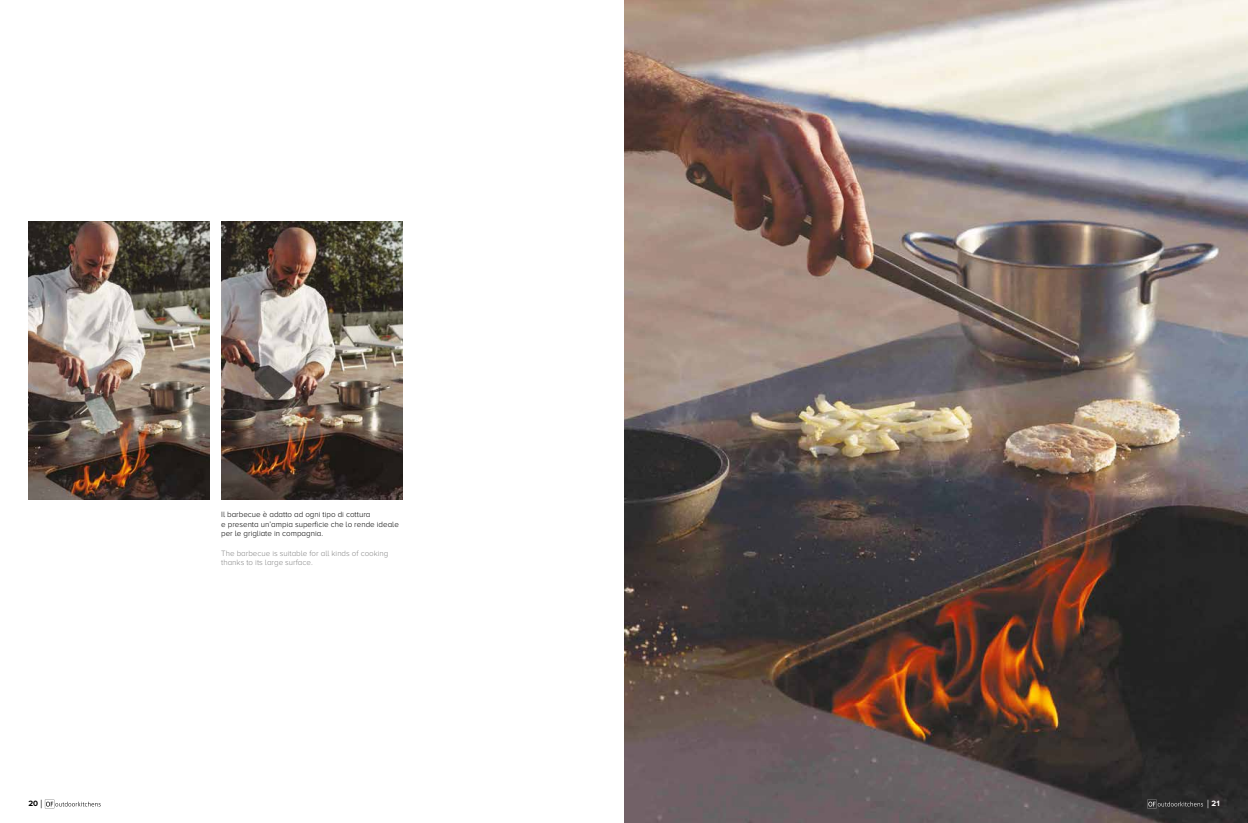
<style>
.page{position:relative;width:1248px;height:823px;background:#fff}
.page>*{position:absolute;margin:0;border:0;box-sizing:border-box;transform-origin:0 0}
.t1{font:300 8px/9.6px "Proxima Nova A";color:#000}
.t2{font:300 8px/9.6px "Proxima Nova A";color:#878787}
.t3{font:700 8px "Proxima Nova A";color:#000}
.t4{font:700 8px "Proxima Nova A";color:#fff}
.s1{font-weight:300;font-size:12px}
</style>
<div class="page">
<img style="left:624px;top:0;width:623px;height:822px">
<img style="left:28px;top:221px;width:182px;height:278px">
<img style="left:221px;top:221px;width:182px;height:278px">
<svg style="left:45px;top:799px;width:56px;height:8px"></svg>
<svg style="left:1147px;top:799px;width:55px;height:8px"></svg>
<p class="t1" style="left:221px;top:509px;width:179px">Il barbecue è adatto ad ogni tipo di cottura<br>e presenta un’ampia superficie che lo rende ideale per le grigliate in compagnia.</p>
<p class="t2" style="left:221px;top:547px;width:169px">The barbecue is suitable for all kinds of cooking thanks to its large surface.</p>
<p class="t3" style="left:28px;top:798px;width:16px">20 <span class="s1">|</span></p>
<p class="t4" style="left:1206px;top:798px;width:14px"><span class="s1">|</span> 21</p>
</div>
